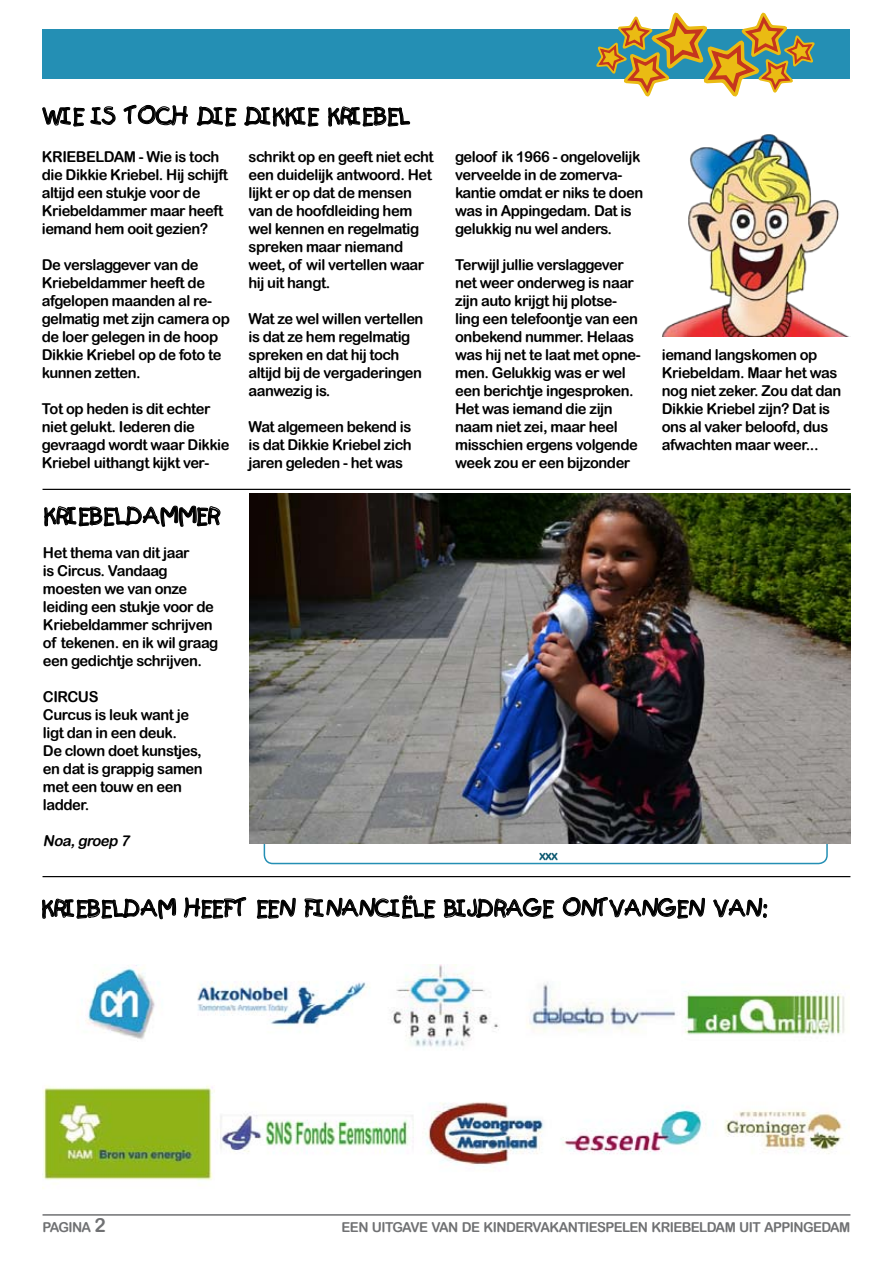
<style>
.page{position:relative;width:893px;height:1263px;background:#fff}
.page>*{position:absolute;margin:0;border:0;box-sizing:border-box;transform-origin:0 0}
.t1{font:22.5px "Kids Plain";letter-spacing:-.05em;color:#000}
.t2{font:15px/18px "Arial Rounded MT Bold";letter-spacing:-.03em;color:#000}
.t3{font:italic 15px "Arial Rounded MT Bold";color:#000}
.t4{font:13.65px "Arial Rounded MT Bold";letter-spacing:-.045em;color:#707173}
.t5{font:13.5px "Arial Rounded MT Bold";color:#0c5870}
.s1{font-size:19.5px}
</style>
<div class="page">
<div style="left:264px;top:829px;width:564px;height:35px;border:2px solid #248fb4;border-radius:9px"></div>
<hr style="left:43px;top:1214px;width:807px;height:2px;background:#707173">
<div style="left:43px;top:29px;width:807px;height:50px;background:#248fb4"></div>
<hr style="left:43px;top:489px;width:807px;height:1px;background:#000">
<hr style="left:43px;top:876px;width:807px;height:1px;background:#000">
<img style="left:250px;top:493px;width:600px;height:350px">
<svg style="left:596px;top:12px;width:219px;height:85px"></svg>
<svg style="left:42px;top:106px;width:74px;height:21px"></svg>
<svg style="left:123px;top:104px;width:65px;height:22px"></svg>
<svg style="left:196px;top:106px;width:41px;height:21px"></svg>
<svg style="left:244px;top:106px;width:76px;height:21px"></svg>
<svg style="left:328px;top:106px;width:83px;height:21px"></svg>
<svg style="left:44px;top:505px;width:177px;height:22px"></svg>
<svg style="left:42px;top:898px;width:135px;height:22px"></svg>
<svg style="left:183px;top:897px;width:64px;height:22px"></svg>
<svg style="left:256px;top:897px;width:40px;height:22px"></svg>
<svg style="left:304px;top:895px;width:132px;height:24px"></svg>
<svg style="left:443px;top:897px;width:112px;height:22px"></svg>
<svg style="left:562px;top:897px;width:143px;height:22px"></svg>
<svg style="left:713px;top:897px;width:55px;height:21px"></svg>
<img style="left:42px;top:964px;width:803px;height:225px">
<img style="left:662px;top:134px;width:186px;height:202px">
<h1 class="t1" style="left:43px;top:102px;width:369px">WIE IS TOCH DIE DIKKIE KRIEBEL</h1>
<p class="t2" style="left:42px;top:147px;width:188px">KRIEBELDAM - Wie is toch die Dikkie Kriebel. Hij schijft altijd een stukje voor de<br>Kriebeldammer maar heeft iemand hem ooit gezien?</p>
<p class="t2" style="left:42px;top:255px;width:190px">De verslaggever van de<br>Kriebeldammer heeft de afgelopen maanden al re&shy;gelmatig met zijn camera op de loer gelegen in de hoop<br>Dikkie Kriebel op de foto te kunnen zetten.</p>
<p class="t2" style="left:42px;top:399px;width:189px">Tot op heden is dit echter niet gelukt. Iederen die gevraagd wordt waar Dikkie<br>Kriebel uithangt kijkt ver-</p>
<h1 class="t1" style="left:44px;top:502px;width:179px">KRIEBELDAMMER</h1>
<p class="t2" style="left:43px;top:543px;width:177px">Het thema van dit jaar<br>is Circus. Vandaag moesten we van onze leiding een stukje voor de<br>Kriebeldammer schrijven of tekenen. en ik wil graag een gedichtje schrijven.</p>
<p class="t2" style="left:43px;top:687px;width:161px">CIRCUS<br>Curcus is leuk want je ligt dan in een deuk.<br>De clown doet kunstjes, en dat is grappig samen met een touw en een ladder.</p>
<p class="t3" style="left:43px;top:832px;width:91px">Noa,groep 7</p>
<p class="t2" style="left:248px;top:147px;width:187px">schrikt op en geeft niet echt een duidelijk antwoord. Het lijkt er op dat de mensen van de hoofdleiding hem wel kennen en regelmatig spreken maar niemand weet, of wil vertellen waar hij uit hangt.</p>
<p class="t2" style="left:248px;top:309px;width:177px">Wat ze wel willen vertellen is dat ze hem regelmatig spreken en dat hij toch altijd bij de vergaderingen aanwezig is.</p>
<p class="t2" style="left:248px;top:417px;width:165px;text-align:justify">Wat algemeen bekend is is dat Dikkie Kriebel zich jaren geleden - het was</p>
<p class="t2" style="left:455px;top:147px;width:190px">geloof ik 1966 - ongelovelijk verveelde in de zomerva&shy;kantie omdat er niks te doen was in Appingedam. Dat is gelukkig nu wel anders.</p>
<p class="t2" style="left:455px;top:255px;width:187px">Terwijl jullie verslaggever net weer onderweg is naar zijn auto krijgt hij plotse&shy;ling een telefoontje van een onbekend nummer. Helaas was hij net te laat met opne&shy;men. Gelukkig was er wel een berichtje ingesproken.<br>Het was iemand die zijn naam niet zei, maar heel misschien ergens volgende week zou er een bijzonder</p>
<p class="t2" style="left:662px;top:345px;width:181px">iemand langskomen op<br>Kriebeldam. Maar het was nog niet zeker. Zou dat dan<br>Dikkie Kriebel zijn? Dat is ons al vaker beloofd, dus afwachten maar weer...</p>
<p class="t5" style="left:539px;top:847px;width:21px">xxx</p>
<h1 class="t1" style="left:41px;top:894px;width:726px">KRIEBELDAM HEEFT EEN FINANCIËLE BIJDRAGE ONTVANGEN VAN:</h1>
<p class="t4" style="left:43px;top:1219px;width:65px">PAGINA <span class="s1">2</span></p>
<p class="t4" style="left:342px;top:1219px;width:510px">EEN UITGAVE VAN DE KINDERVAKANTIESPELEN KRIEBELDAM UIT APPINGEDAM</p>
</div>
